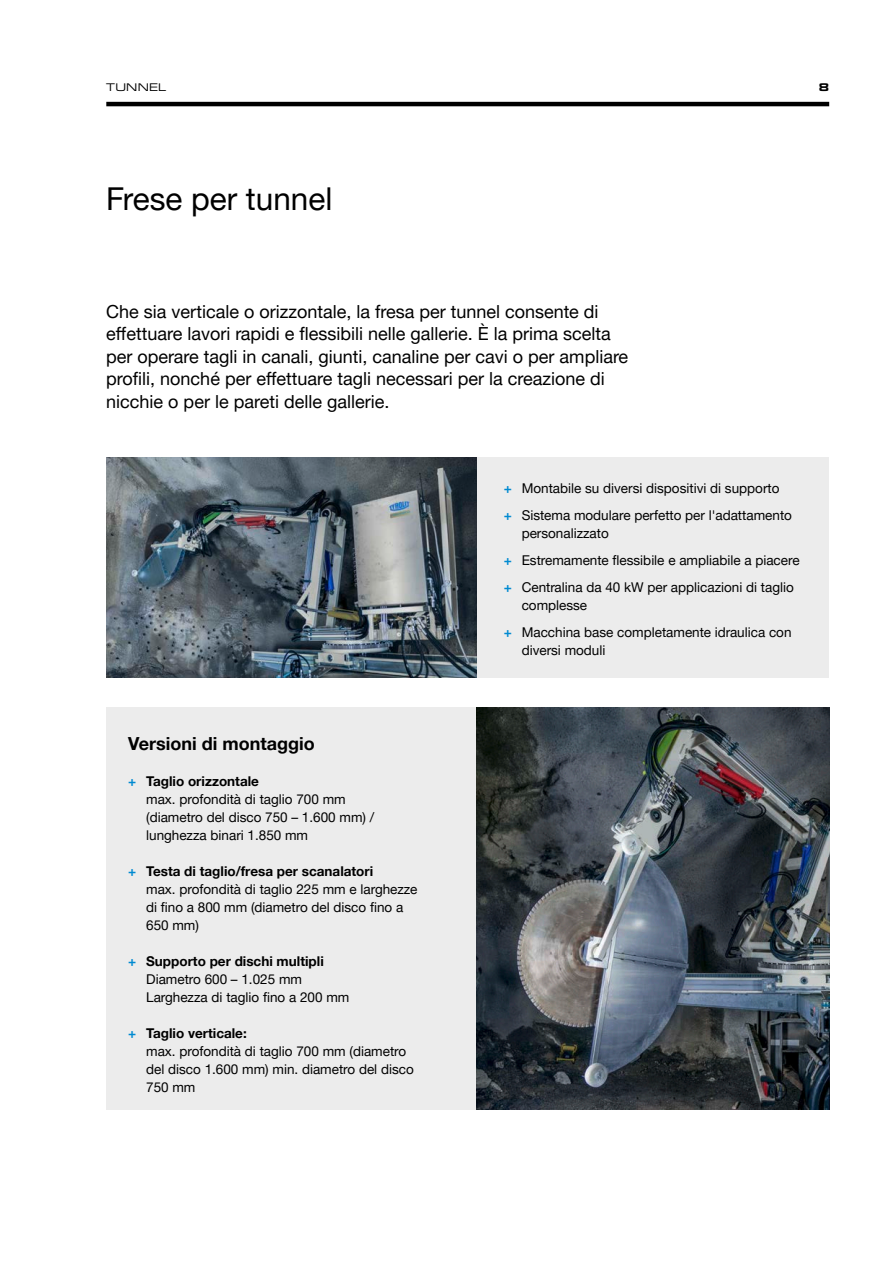
<style>
.page{position:relative;width:893px;height:1263px;background:#fff}
.page>*{position:absolute;margin:0;border:0;box-sizing:border-box;transform-origin:0 0}
.t1{font:31.5px "Helvetica Neue LTW1 G";color:#000}
.t2{font:18px/22.5px "Helvetica Neue LTW1 G";color:#000}
.t3{font:700 18px "Helvetica Neue LTW1 G";color:#000}
.t4{font:13.5px/18px "Helvetica Neue LTW1 G";color:#000}
.t5{font:expanded 11.25px "Eurostile Next W1 G";letter-spacing:.02em;color:#000}
.t6{font:700 expanded 11.25px "Eurostile Next W1 G";color:#000}
.s1{font-weight:700;color:#008ad1}
.s2{font-weight:700}
</style>
<div class="page">
<hr style="left:106px;top:102px;width:723px;height:4px;background:#000">
<div style="left:106px;top:457px;width:723px;height:221px;background:#ececec"></div>
<div style="left:106px;top:708px;width:723px;height:402px;background:#ececec"></div>
<img style="left:106px;top:457px;width:371px;height:221px">
<img style="left:477px;top:708px;width:352px;height:402px">
<p class="t5" style="left:106px;top:80px;width:61px">TUNNEL</p>
<p class="t6" style="left:819px;top:80px;width:12px">8</p>
<h1 class="t1" style="left:106px;top:179px;width:228px">Frese per tunnel</h1>
<p class="t2" style="left:106px;top:300px;width:523px">Che sia verticale o orizzontale, la fresa per tunnel consente di effettuare lavori rapidi e flessibili nelle gallerie. È la prima scelta per operare tagli in canali, giunti, canaline per cavi o per ampliare profili, nonché per effettuare tagli necessari per la creazione di nicchie o per le pareti delle gallerie.</p>
<h2 class="t3" style="left:128px;top:732px;width:188px">Versioni di montaggio</h2>
<p class="t4" style="left:146px;top:772px;width:230px;text-indent:-18px"><span class="s1">+</span> <span class="s2">Taglio orizzontale<br></span>max. profondità di taglio 700 mm (diametro del disco 750 – 1.600 mm) / lunghezza binari 1.850 mm</p>
<p class="t4" style="left:146px;top:862px;width:273px;text-indent:-18px"><span class="s1">+</span> <span class="s2">Testa di taglio/fresa per scanalatori<br></span>max. profondità di taglio 225 mm e larghezze di fino a 800 mm (diametro del disco fino a<br>650 mm)</p>
<p class="t4" style="left:146px;top:952px;width:205px;text-indent:-18px"><span class="s1">+</span> <span class="s2">Supporto per dischi multipli<br></span>Diametro 600 – 1.025 mm<br>Larghezza di taglio fino a 200 mm</p>
<p class="t4" style="left:146px;top:1024px;width:269px;text-indent:-18px"><span class="s1">+</span> <span class="s2">Taglio verticale:<br></span>max. profondità di taglio 700 mm (diametro del disco 1.600 mm) min. diametro del disco<br>750 mm</p>
<p class="t4" style="left:504px;top:475px;width:290px;line-height:27px"><span class="s1">+</span> Montabile su diversi dispositivi di supporto<br><span class="s1">+</span> Sistema modulare perfetto per l'adattamento</p>
<p class="t4" style="left:504px;top:520px;width:297px;line-height:27px;text-indent:18px">personalizzato<br><span class="s1">+</span> Estremamente flessibile e ampliabile a piacere <span class="s1">+</span> Centralina da 40 kW per applicazioni di taglio</p>
<p class="t4" style="left:504px;top:592px;width:289px;line-height:27px;text-indent:18px">complesse<br><span class="s1">+</span> Macchina base completamente idraulica con</p>
<p class="t4" style="left:522px;top:641px;width:85px">diversi moduli</p>
</div>
